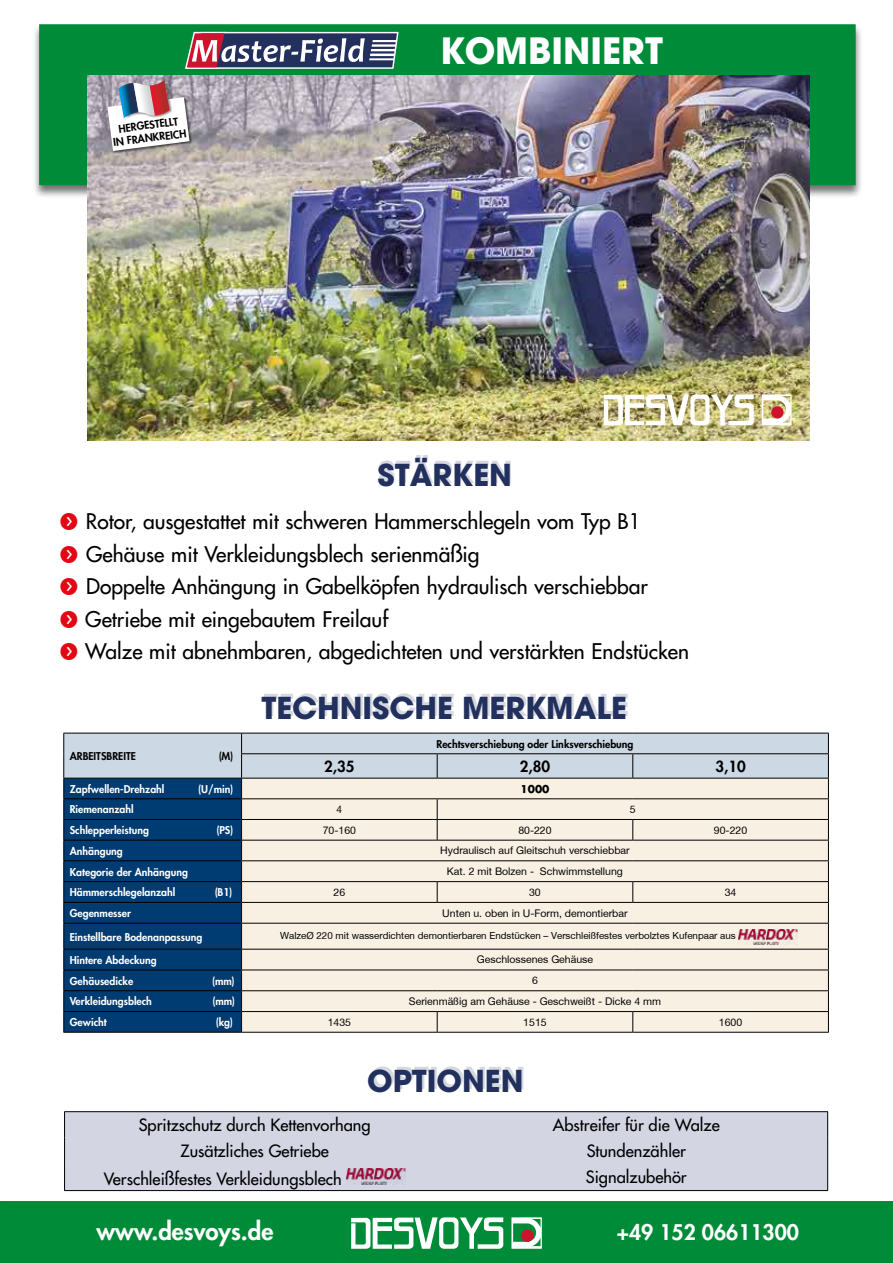
<style>
.page{position:relative;width:893px;height:1263px;background:#fff}
.page>*{position:absolute;margin:0;border:0;box-sizing:border-box;transform-origin:0 0}
.t1{font:700 36px "Avant Garde LT";color:#fff}
.t2{font:700 30px "Avant Garde LT";color:#22305d}
.t3{font:800 24px "Futura Std";color:#fff}
.t4{font:500 21px/32.5px "Futura Std";color:#000}
.t5{font:800 21px "Futura Std";color:#fff}
.t6{font:500 16.5px "Futura Std";color:#000}
.t7{font:800 15px "Futura Std";color:#000}
.t8{font:800 10.65px/12.8px "Futura";color:#000;text-align:center}
.t9{font:800 10.5px "Futura Std";color:#fff}
.t10{font:10.5px "Helvetica Neue";color:#000}
.t11{font:800 10.5px "Futura Std";color:#000}
.t12{font:800 10.5px "Futura Std";color:#020203}
.t13{font:700 10.5px "Futura Std";color:#000}
.t14{font:10.5px "Helvetica Neue";color:#000;scale:.96 1}
.t15{font:9.75px "Helvetica Neue";color:#000}
.s1{font-family:"Button Bonus Circle Negative";font-weight:400;color:#e30613}
</style>
<div class="page">
<div style="left:1px;top:1202px;width:891px;height:60px;background:#008b39"></div>
<div style="left:0;top:1201px;width:893px;height:62px;border:2px solid #008b39"></div>
<div style="left:32px;top:24px;width:831px;height:175px;background:#000;opacity:.55"></div>
<div style="left:39px;top:24px;width:817px;height:161px;background:#008b39;border:2px solid #008b39"></div>
<svg style="left:351px;top:1217px;width:152px;height:32px"></svg>
<svg style="left:511px;top:1217px;width:31px;height:32px"></svg>
<div style="left:521px;top:1229px;width:13px;height:13px;background:#ce132d;border-radius:50%"></div>
<hr style="left:64px;top:1111px;width:381px;height:1px;background:#000">
<hr style="left:445px;top:1111px;width:383px;height:1px;background:#000">
<div style="left:64px;top:1112px;width:764px;height:78px;background:#d3d5e3"></div>
<hr style="left:64px;top:1190px;width:381px;height:1px;background:#000">
<hr style="left:445px;top:1190px;width:383px;height:1px;background:#000">
<img style="left:346px;top:1169px;width:60px;height:15px">
<svg style="left:185px;top:32px;width:214px;height:37px;background:#757089"></svg>
<img style="left:87px;top:75px;width:722px;height:366px">
<img style="left:106px;top:96px;width:87px;height:59px">
<svg style="left:107px;top:80px;width:82px;height:71px;background:#cac1c8"></svg>
<svg style="left:604px;top:394px;width:150px;height:31px"></svg>
<svg style="left:762px;top:394px;width:30px;height:31px"></svg>
<div style="left:771px;top:406px;width:12px;height:12px;background:#ce132d;border-radius:50%"></div>
<hr style="left:63px;top:1032px;width:179px;height:1px;background:#000">
<hr style="left:242px;top:1032px;width:195px;height:1px;background:#000">
<hr style="left:437px;top:1032px;width:196px;height:1px;background:#000">
<hr style="left:633px;top:1032px;width:196px;height:1px;background:#000">
<svg style="left:63px;top:733px;width:766px;height:299px;background:#b7bec2"></svg>
<img style="left:738px;top:930px;width:60px;height:15px">
<p class="t8" style="left:111px;top:124px;width:75px;rotate:-7deg">HERGESTELLT<br>IN FRANKREICH</p>
<h1 class="t1" style="left:440px;top:27px;width:224px">KOMBINIERT</h1>
<h2 class="t2" style="left:379px;top:453px;width:136px">STÄRKEN</h2>
<p class="t4" style="left:59px;top:505px;width:632px"><span class="s1">f</span> Rotor, ausgestattet mit schweren Hammerschlegeln vom Typ B1<br><span class="s1">f</span> Gehäuse mit Verkleidungsblech serienmäßig<br><span class="s1">f</span> Doppelte Anhängung in Gabelköpfen hydraulisch verschiebbar<br><span class="s1">f</span> Getriebe mit eingebautem Freilauf<br><span class="s1">f</span> Walze mit abnehmbaren, abgedichteten und verstärkten Endstücken</p>
<p class="t12" style="left:70px;top:749px;width:68px">ARBEITSBREITE</p>
<p class="t12" style="left:219px;top:749px;width:16px">(M)</p>
<h2 class="t2" style="left:264px;top:685px;width:367px">TECHNISCHE MERKMALE</h2>
<p class="t11" style="left:436px;top:737px;width:198px">Rechtsverschiebung oder Linksverschiebung</p>
<p class="t7" style="left:324px;top:757px;width:32px">2,35</p>
<p class="t7" style="left:520px;top:757px;width:32px">2,80</p>
<p class="t7" style="left:715px;top:757px;width:32px">3,10</p>
<p class="t9" style="left:70px;top:782px;width:96px">Zapfwellen-Drehzahl</p>
<p class="t9" style="left:198px;top:782px;width:37px">(U/min)</p>
<p class="t13" style="left:521px;top:782px;width:30px">1000</p>
<p class="t9" style="left:70px;top:803px;width:65px">Riemenanzahl</p>
<p class="t14" style="left:337px;top:804px;width:7px">4</p>
<p class="t10" style="left:630px;top:804px;width:7px">5</p>
<p class="t9" style="left:70px;top:824px;width:81px">Schlepperleistung</p>
<p class="t9" style="left:217px;top:824px;width:18px">(PS)</p>
<p class="t10" style="left:323px;top:825px;width:35px">70-160</p>
<p class="t10" style="left:518px;top:825px;width:35px">80-220</p>
<p class="t10" style="left:714px;top:825px;width:35px">90-220</p>
<p class="t9" style="left:70px;top:844px;width:55px">Anhängung</p>
<p class="t10" style="left:440px;top:846px;width:191px">Hydraulisch auf Gleitschuh verschiebbar</p>
<p class="t9" style="left:70px;top:865px;width:120px">Kategorie der Anhängung</p>
<p class="t10" style="left:447px;top:866px;width:178px">Kat. 2 mit Bolzen - Schwimmstellung</p>
<p class="t9" style="left:70px;top:886px;width:107px">Hämmerschlegelanzahl</p>
<p class="t9" style="left:215px;top:886px;width:19px">(B1)</p>
<p class="t10" style="left:334px;top:887px;width:13px">26</p>
<p class="t10" style="left:529px;top:887px;width:13px">30</p>
<p class="t10" style="left:725px;top:887px;width:13px">34</p>
<p class="t9" style="left:70px;top:906px;width:63px">Gegenmesser</p>
<p class="t10" style="left:442px;top:908px;width:187px">Unten u. oben in U-Form, demontierbar</p>
<p class="t9" style="left:70px;top:930px;width:134px">Einstellbare Bodenanpassung</p>
<p class="t15" style="left:280px;top:931px;width:457px">WalzeØ 220 mit wasserdichten demontierbaren Endstücken – Verschleißfestes verbolztes Kufenpaar aus</p>
<p class="t9" style="left:70px;top:953px;width:89px">Hintere Abdeckung</p>
<p class="t10" style="left:477px;top:955px;width:118px">Geschlossenes Gehäuse</p>
<p class="t9" style="left:70px;top:974px;width:65px">Gehäusedicke</p>
<p class="t9" style="left:212px;top:974px;width:24px">(mm)</p>
<p class="t10" style="left:532px;top:976px;width:7px">6</p>
<p class="t9" style="left:70px;top:995px;width:84px">Verkleidungsblech</p>
<p class="t9" style="left:213px;top:995px;width:24px">(mm)</p>
<p class="t10" style="left:409px;top:996px;width:254px">Serienmäßig am Gehäuse - Geschweißt - Dicke 4 mm</p>
<p class="t9" style="left:70px;top:1016px;width:38px">Gewicht</p>
<p class="t9" style="left:216px;top:1016px;width:19px">(kg)</p>
<p class="t10" style="left:328px;top:1017px;width:25px">1435</p>
<p class="t10" style="left:523px;top:1017px;width:25px">1515</p>
<p class="t10" style="left:719px;top:1017px;width:25px">1600</p>
<h2 class="t2" style="left:370px;top:1058px;width:158px">OPTIONEN</h2>
<p class="t6" style="left:139px;top:1115px;width:234px">Spritzschutz durch Kettenvorhang</p>
<p class="t6" style="left:553px;top:1115px;width:168px">Abstreifer für die Walze</p>
<p class="t6" style="left:181px;top:1140px;width:150px">Zusätzliches Getriebe</p>
<p class="t6" style="left:587px;top:1140px;width:101px">Stundenzähler</p>
<p class="t6" style="left:104px;top:1168px;width:239px">Verschleißfestes Verkleidungsblech</p>
<p class="t6" style="left:586px;top:1166px;width:102px">Signalzubehör</p>
<p class="t3" style="left:96px;top:1216px;width:178px">www.desvoys.de</p>
<p class="t5" style="left:617px;top:1218px;width:184px">+49 152 06611300</p>
</div>
